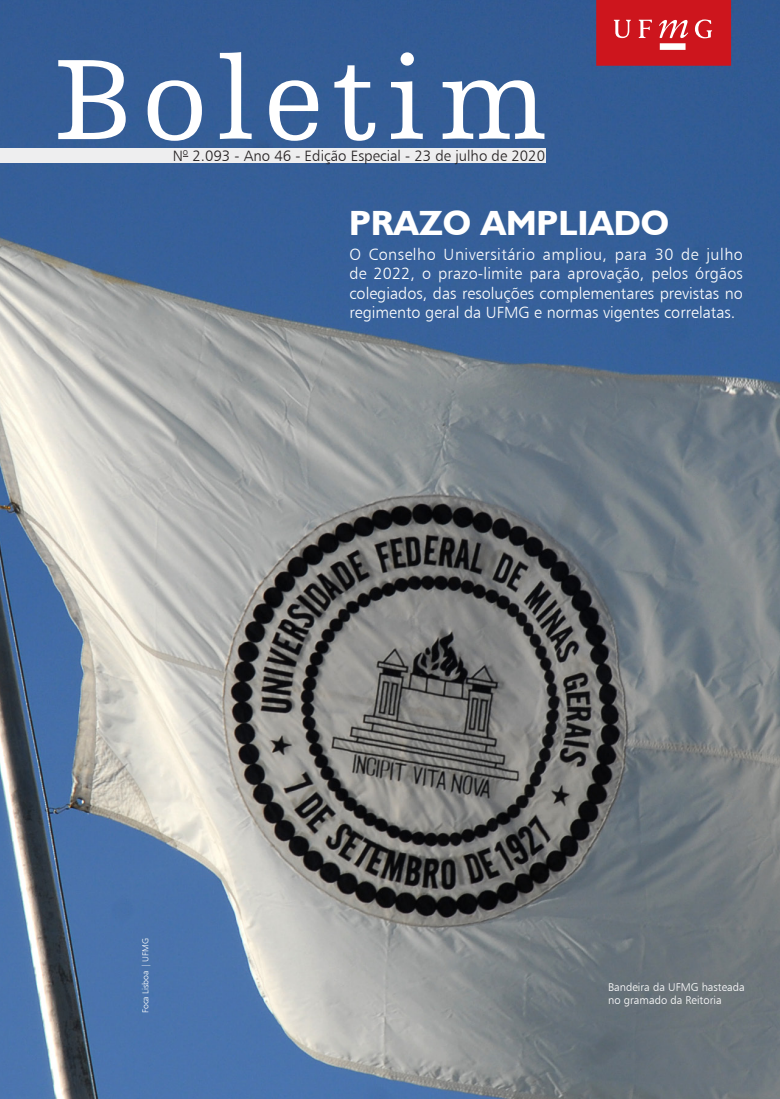
<style>
.page{position:relative;width:780px;height:1099px;background:#fff}
.page>*{position:absolute;margin:0;border:0;box-sizing:border-box;transform-origin:0 0}
.TITULO{font:700 35px "Humanist 521 BT";color:#fff}
.PAGINA_CAPA{font:16.25px/19.5px "Humanist 777 BT Light B";color:#fff;text-align:justify}
.t1{font:15px "Humanist 777 BT Light B";color:#231f20}
.LEGENDA{font:11.25px/13.5px "Humanist 777 BT Light B";color:#fff}
.CREDITO_FOTOS{font:8.75px "Humanist 777 BT Light B";color:#fff}
</style>
<div class="page">
<img style="left:0;top:0;width:780px;height:1098px">
<div style="left:0;top:148px;width:545px;height:15px;background:#eeeeef"></div>
<svg style="left:596px;top:0;width:135px;height:66px;background:#cf262e"></svg>
<svg style="left:58px;top:52px;width:486px;height:89px;fill:#355d97"></svg>
<div style="left:400px;top:52px;width:14px;height:14px;background:#fff;border-radius:50%"></div>
<p class="t1" style="left:173px;top:146px;width:374px">N<sup>o</sup> 2.093 - Ano 46 - Edição Especial - 23 de julho de 2020</p>
<p class="TITULO" style="left:349px;top:201px;width:321px">PRAZO AMPLIADO</p>
<p class="PAGINA_CAPA" style="left:349px;top:244px;width:395px">O Conselho Universitário ampliou, para 30 de julho de 2022, o prazo-limite para aprovação, pelos órgãos colegiados, das resoluções complementares previstas no regimento geral da UFMG e normas vigentes correlatas.</p>
<p class="CREDITO_FOTOS" style="left:140px;top:1012px;width:77px;rotate:-90deg">Foca Lisboa | UFMG</p>
<p class="LEGENDA" style="left:608px;top:979px;width:138px">Bandeira da UFMG hasteada no gramado da Reitoria</p>
</div>
